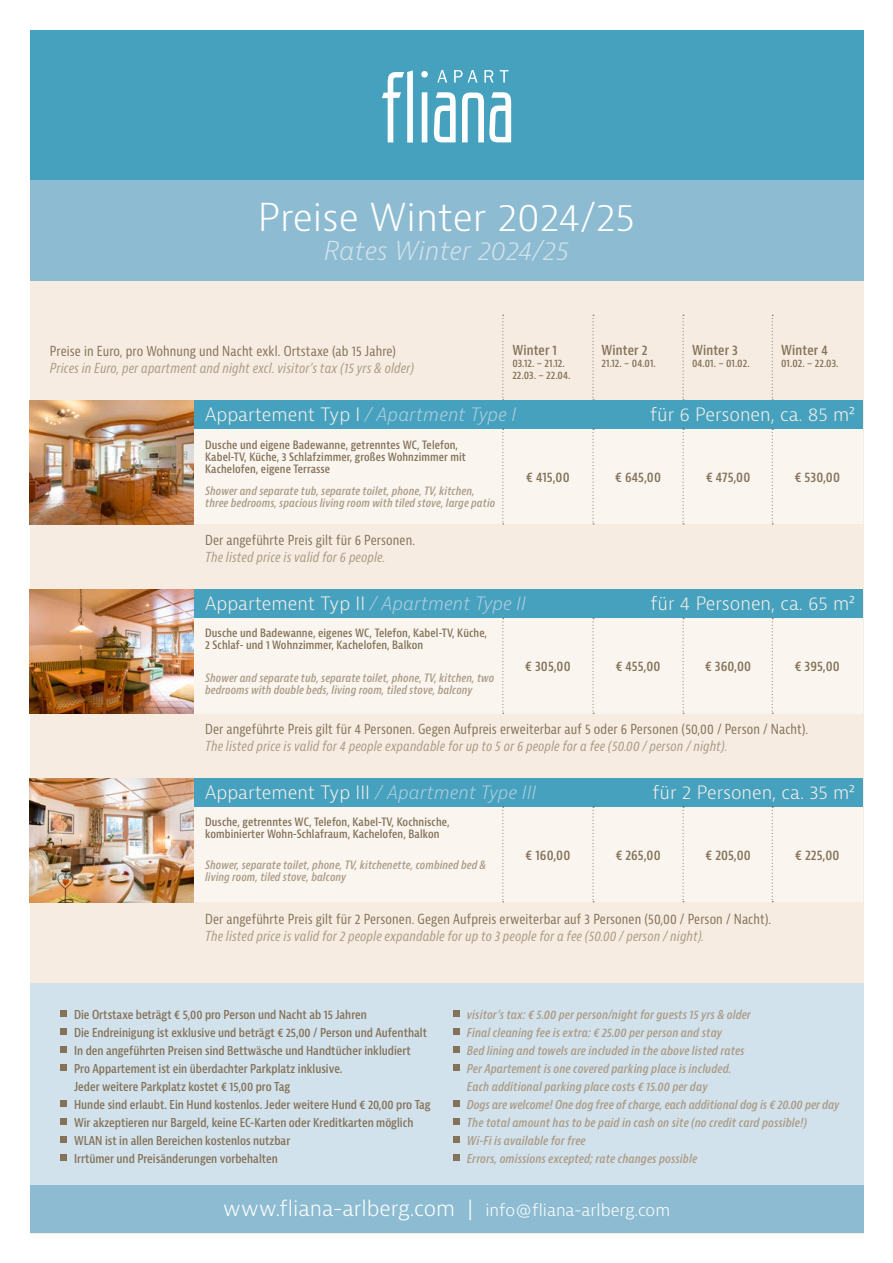
<style>
.page{position:relative;width:893px;height:1263px;background:#fff}
.page>*{position:absolute;margin:0;border:0;box-sizing:border-box;transform-origin:0 0}
.t1{font:300 37.5px "Bernina Sans";letter-spacing:-.005em;color:#fff}
.t2{font:italic 300 25.5px "Bernina Sans";letter-spacing:-.01em;color:#d2e2ec}
.t3{font:300 21px "Bernina Sans";color:#fff}
.t4{font:300 18px "Bernina Sans";color:#f8f1e9}
.t5{font:condensed 13.5px "Bernina Sans";letter-spacing:.01em;color:#847259}
.t6{font:italic condensed 13.5px "Bernina Sans";letter-spacing:.01em;color:#ab9b86}
.t7{font:600 condensed 13.5px "Bernina Sans";letter-spacing:.01em;color:#847259}
.t8{font:600 condensed 12px/18px "Bernina Sans";color:#847259}
.t9{font:italic 600 condensed 12px/18px "Bernina Sans";letter-spacing:.01em;color:#ab9b86}
.t10{font:600 condensed 11.25px/12px "Bernina Sans";letter-spacing:.01em;color:#847259}
.t11{font:italic 600 condensed 11.25px/12px "Bernina Sans";letter-spacing:.01em;color:#ab9b86}
.t12{font:600 condensed 10.5px/12px "Bernina Sans";letter-spacing:.005em;color:#847259}
.s1{font-style:italic;color:#b1cfdf}
.s2{font-size:16.5px}
</style>
<div class="page">
<div style="left:30px;top:47px;width:833px;height:1186px;background:#f6ece1"></div>
<div style="left:30px;top:983px;width:833px;height:203px;background:#d2e2ec"></div>
<div style="left:95px;top:590px;width:768px;height:124px;background:#faf5ef"></div>
<div style="left:95px;top:590px;width:768px;height:28px;background:#46a1bf"></div>
<img style="left:30px;top:590px;width:163px;height:124px">
<div style="left:30px;top:30px;width:833px;height:150px;background:#46a1bf"></div>
<svg style="left:61px;top:1011px;width:6px;height:6px"></svg>
<svg style="left:61px;top:1029px;width:6px;height:6px"></svg>
<svg style="left:61px;top:1047px;width:6px;height:6px"></svg>
<svg style="left:61px;top:1065px;width:6px;height:6px"></svg>
<svg style="left:61px;top:1101px;width:6px;height:6px"></svg>
<svg style="left:61px;top:1119px;width:6px;height:6px"></svg>
<svg style="left:61px;top:1137px;width:6px;height:6px"></svg>
<svg style="left:61px;top:1155px;width:6px;height:6px"></svg>
<div style="left:453px;top:1011px;width:7px;height:6px;background:#847259"></div>
<div style="left:453px;top:1029px;width:7px;height:6px;background:#847259"></div>
<div style="left:453px;top:1047px;width:7px;height:6px;background:#847259"></div>
<div style="left:453px;top:1065px;width:7px;height:6px;background:#847259"></div>
<div style="left:453px;top:1101px;width:7px;height:6px;background:#847259"></div>
<div style="left:453px;top:1119px;width:7px;height:6px;background:#847259"></div>
<div style="left:453px;top:1137px;width:7px;height:6px;background:#847259"></div>
<div style="left:453px;top:1155px;width:7px;height:6px;background:#847259"></div>
<svg style="left:437px;top:70px;width:71px;height:13px"></svg>
<svg style="left:421px;top:71px;width:7px;height:71px"></svg>
<svg style="left:434px;top:92px;width:22px;height:50px"></svg>
<svg style="left:462px;top:92px;width:49px;height:50px"></svg>
<svg style="left:382px;top:70px;width:31px;height:73px"></svg>
<svg style="left:502px;top:315px;width:2px;height:85px"></svg>
<svg style="left:502px;top:618px;width:2px;height:96px"></svg>
<svg style="left:592px;top:315px;width:2px;height:85px"></svg>
<svg style="left:592px;top:618px;width:2px;height:96px"></svg>
<svg style="left:683px;top:315px;width:1px;height:85px"></svg>
<svg style="left:772px;top:315px;width:1px;height:85px"></svg>
<div style="left:95px;top:778px;width:768px;height:124px;background:#faf5ef"></div>
<div style="left:95px;top:778px;width:768px;height:29px;background:#46a1bf"></div>
<img style="left:30px;top:778px;width:163px;height:124px">
<svg style="left:502px;top:807px;width:2px;height:95px"></svg>
<svg style="left:592px;top:807px;width:2px;height:95px"></svg>
<svg style="left:683px;top:807px;width:1px;height:95px"></svg>
<svg style="left:772px;top:807px;width:1px;height:95px"></svg>
<svg style="left:683px;top:618px;width:1px;height:96px"></svg>
<svg style="left:772px;top:618px;width:1px;height:96px"></svg>
<div style="left:95px;top:400px;width:768px;height:124px;background:#faf5ef"></div>
<div style="left:95px;top:400px;width:768px;height:29px;background:#46a1bf"></div>
<img style="left:30px;top:400px;width:163px;height:124px">
<svg style="left:502px;top:429px;width:2px;height:95px"></svg>
<svg style="left:592px;top:429px;width:2px;height:95px"></svg>
<svg style="left:683px;top:429px;width:1px;height:95px"></svg>
<svg style="left:772px;top:429px;width:1px;height:95px"></svg>
<div style="left:30px;top:180px;width:833px;height:101px;background:#8dbcd2"></div>
<div style="left:30px;top:1185px;width:833px;height:48px;background:#8dbcd2"></div>
<h1 class="t1" style="left:258px;top:193px;width:379px">Preise Winter 2024/25</h1>
<h2 class="t2" style="left:324px;top:234px;width:247px">Rates Winter 2024/25</h2>
<p class="t5" style="left:50px;top:343px;width:348px">Preise in Euro, pro Wohnung und Nacht exkl. Ortstaxe (ab 15 Jahre)</p>
<p class="t6" style="left:50px;top:360px;width:366px">Prices in Euro, per apartment and night excl. visitor‘s tax (15 yrs &amp; older)</p>
<p class="t7" style="left:512px;top:342px;width:46px">Winter 1</p>
<p class="t12" style="left:512px;top:357px;width:60px">03.12. – 21.12.<br>22.03. – 22.04.</p>
<p class="t7" style="left:601px;top:342px;width:48px">Winter 2</p>
<p class="t12" style="left:601px;top:357px;width:56px">21.12. – 04.01.</p>
<p class="t7" style="left:692px;top:342px;width:47px">Winter 3</p>
<p class="t12" style="left:692px;top:357px;width:59px">04.01. – 01.02.</p>
<p class="t7" style="left:781px;top:342px;width:48px">Winter 4</p>
<p class="t12" style="left:781px;top:357px;width:59px">01.02. – 22.03.</p>
<h3 class="t4" style="left:205px;top:402px;width:313px">Appartement Typ I <span class="s1">/ Apartment Type I</span></h3>
<h3 class="t4" style="left:650px;top:402px;width:207px">für 6 Personen, ca. 85 m²</h3>
<p class="t10" style="left:205px;top:439px;width:262px">Dusche und eigene Badewanne, getrenntes WC, Telefon,<br>Kabel-TV, Küche, 3 Schlafzimmer, großes Wohnzimmer mit<br>Kachelofen, eigene Terrasse</p>
<p class="t11" style="left:205px;top:485px;width:292px">Shower and separate tub, separate toilet, phone, TV, kitchen, three bedrooms, spacious living room with tiled stove, large patio</p>
<p class="t7" style="left:526px;top:469px;width:45px">€ 415,00</p>
<p class="t7" style="left:615px;top:469px;width:47px">€ 645,00</p>
<p class="t7" style="left:706px;top:469px;width:46px">€ 475,00</p>
<p class="t7" style="left:795px;top:469px;width:47px">€ 530,00</p>
<p class="t5" style="left:205px;top:532px;width:211px">Der angeführte Preis gilt für 6 Personen.</p>
<p class="t6" style="left:205px;top:549px;width:182px">The listed price is valid for 6 people.</p>
<h3 class="t4" style="left:205px;top:591px;width:322px">Appartement Typ II <span class="s1">/ Apartment Type II</span></h3>
<p class="t10" style="left:205px;top:628px;width:283px">Dusche und Badewanne, eigenes WC, Telefon, Kabel-TV, Küche,<br>2 Schlaf- und 1 Wohnzimmer, Kachelofen, Balkon</p>
<h3 class="t4" style="left:650px;top:591px;width:206px">für 4 Personen, ca. 65 m²</h3>
<p class="t11" style="left:205px;top:673px;width:291px">Shower and separate tub, separate toilet, phone, TV, kitchen, two bedrooms with double beds, living room, tiled stove, balcony</p>
<p class="t7" style="left:525px;top:658px;width:47px">€ 305,00</p>
<p class="t7" style="left:616px;top:658px;width:46px">€ 455,00</p>
<p class="t7" style="left:705px;top:658px;width:48px">€ 360,00</p>
<p class="t7" style="left:795px;top:658px;width:47px">€ 395,00</p>
<p class="t5" style="left:205px;top:721px;width:605px">Der angeführte Preis gilt für 4 Personen. Gegen Aufpreis erweiterbar auf 5 oder 6 Personen (50,00 / Person / Nacht).</p>
<p class="t6" style="left:205px;top:738px;width:524px">The listed price is valid for 4 people expandable for up to 5 or 6 people for a fee (50.00 / person / night).</p>
<h3 class="t4" style="left:652px;top:780px;width:204px">für 2 Personen, ca. 35 m²</h3>
<h3 class="t4" style="left:205px;top:780px;width:333px">Appartement Typ III <span class="s1">/ Apartment Type III</span></h3>
<p class="t10" style="left:205px;top:816px;width:246px">Dusche, getrenntes WC, Telefon, Kabel-TV, Kochnische, kombinierter Wohn-Schlafraum, Kachelofen, Balkon</p>
<p class="t11" style="left:205px;top:859px;width:282px">Shower, separate toilet, phone, TV, kitchenette, combined bed &amp; living room, tiled stove, balcony</p>
<p class="t7" style="left:526px;top:847px;width:46px">€ 160,00</p>
<p class="t7" style="left:616px;top:847px;width:46px">€ 265,00</p>
<p class="t7" style="left:705px;top:847px;width:47px">€ 205,00</p>
<p class="t7" style="left:795px;top:847px;width:46px">€ 225,00</p>
<p class="t5" style="left:205px;top:911px;width:568px">Der angeführte Preis gilt für 2 Personen. Gegen Aufpreis erweiterbar auf 3 Personen (50,00 / Person / Nacht).</p>
<p class="t6" style="left:205px;top:928px;width:501px">The listed price is valid for 2 people expandable for up to 3 people for a fee (50.00 / person / night).</p>
<p class="t8" style="left:74px;top:1005px;width:358px">Die Ortstaxe beträgt € 5,00 pro Person und Nacht ab 15 Jahren<br>Die Endreinigung ist exklusive und beträgt € 25,00 / Person und Aufenthalt In den angeführten Preisen sind Bettwäsche und Handtücher inkludiert<br>Pro Appartement ist ein überdachter Parkplatz inklusive.<br>Jeder weitere Parkplatz kostet € 15,00 pro Tag<br>Hunde sind erlaubt. Ein Hund kostenlos. Jeder weitere Hund € 20,00 pro Tag Wir akzeptieren nur Bargeld, keine EC-Karten oder Kreditkarten möglich WLAN ist in allen Bereichen kostenlos nutzbar<br>Irrtümer und Preisänderungen vorbehalten</p>
<p class="t9" style="left:467px;top:1006px;width:374px">visitor‘s tax: € 5.00 per person/night for guests 15 yrs &amp; older<br>Final cleaning fee is extra: € 25.00 per person and stay<br>Bed lining and towels are included in the above listed rates<br>Per Apartement is one covered parking place is included.<br>Each additional parking place costs € 15.00 per day<br>Dogs are welcome! One dog free of charge, each additional dog is € 20.00 per day The total amount has to be paid in cash on site (no credit card possible!)<br>Wi-Fi is available for free<br>Errors, omissions excepted; rate changes possible</p>
<h3 class="t3" style="left:223px;top:1195px;width:449px">www.fliana-arlberg.com | <span class="s2">info@fliana-arlberg.com</span></h3>
</div>
